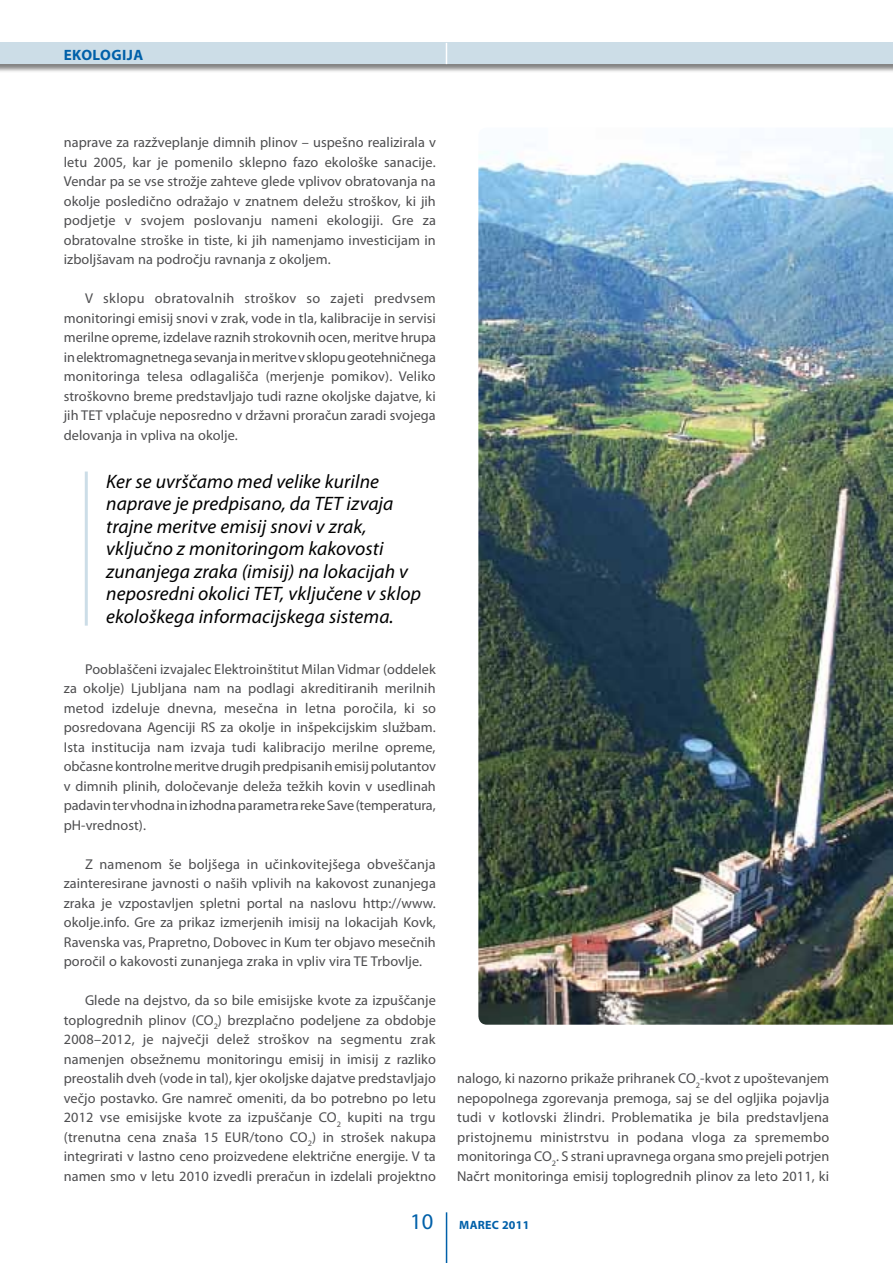
<style>
.page{position:relative;width:893px;height:1263px;background:#fff}
.page>*{position:absolute;margin:0;border:0;box-sizing:border-box;transform-origin:0 0}
.t1{font:italic 19.5px/22.5px "Myriad Pro";letter-spacing:.005em;color:#000}
.t2{font:700 15px "Myriad Pro";color:#0060a9}
.t3{font:14.25px/19.5px "Myriad Pro";letter-spacing:.005em;color:#4d4d4f;text-align:justify}
.t4{font:700 12px "Myriad Pro";letter-spacing:.02em;color:#0060a9}
.s1{font-weight:400;font-size:22.5px}
.s2{font-style:inherit}
</style>
<div class="page">
<hr style="left:446px;top:1212px;width:1px;height:51px;background:#0060a9">
<div style="left:0;top:42px;width:893px;height:31px;background:#000;opacity:.5"></div>
<div style="left:0;top:43px;width:893px;height:21px;background:#ccdde7"></div>
<svg style="left:446px;top:43px;width:1px;height:21px"></svg>
<hr style="left:85px;top:471px;width:3px;height:155px;background:#ccdde7">
<img style="left:478px;top:128px;width:415px;height:897px">
<p class="t2" style="left:64px;top:45px;width:28px">EKOLOGIJA</p>
<p class="t3" style="left:64px;top:132px;width:374px">naprave za razžveplanje dimnih plinov – uspešno realizirala v letu 2005, kar je pomenilo sklepno fazo ekološke sanacije.<br>Vendar pa se vse strožje zahteve glede vplivov obratovanja na okolje posledično odražajo v znatnem deležu stroškov, ki jih podjetje v svojem poslovanju nameni ekologiji. Gre za obratovalne stroške in tiste, ki jih namenjamo investicijam in izboljšavam na področju ravnanja z okoljem.</p>
<p class="t3" style="left:64px;top:288px;width:374px;text-indent:21px">V sklopu obratovalnih stroškov so zajeti predvsem monitoringi emisij snovi v zrak, vode in tla, kalibracije in servisi merilne opreme, izdelave raznih strokovnih ocen, meritve hrupa in elektromagnetnega sevanja in meritve v sklopu geotehničnega monitoringa telesa odlagališča (merjenje pomikov). Veliko stroškovno breme predstavljajo tudi razne okoljske dajatve, ki jih TET vplačuje neposredno v državni proračun zaradi svojega delovanja in vpliva na okolje.</p>
<p class="t1" style="left:106px;top:469px;width:316px">Ker se uvrščamo med velike kurilne naprave je predpisano, da TET izvaja trajne meritve emisij snovi v zrak, vključno z monitoringom kakovosti zunanjega zraka (imisij) na lokacijah v neposredni okolici TET, vključene v sklop ekološkega informacijskega sistema.</p>
<p class="t3" style="left:64px;top:659px;width:374px;text-indent:21px">Pooblaščeni izvajalec Elektroinštitut Milan Vidmar (oddelek za okolje) Ljubljana nam na podlagi akreditiranih merilnih metod izdeluje dnevna, mesečna in letna poročila, ki so posredovana Agenciji RS za okolje in inšpekcijskim službam.<br>Ista institucija nam izvaja tudi kalibracijo merilne opreme, občasne kontrolne meritve drugih predpisanih emisij polutantov v dimnih plinih, določevanje deleža težkih kovin v usedlinah padavin ter vhodna in izhodna parametra reke Save (temperatura, pH-vrednost).</p>
<p class="t3" style="left:64px;top:854px;width:374px;text-indent:21px">Z namenom še boljšega in učinkovitejšega obveščanja zainteresirane javnosti o naših vplivih na kakovost zunanjega zraka je vzpostavljen spletni portal na naslovu http://www. okolje.info. Gre za prikaz izmerjenih imisij na lokacijah Kovk, Ravenska vas, Prapretno, Dobovec in Kum ter objavo mesečnih poročil o kakovosti zunanjega zraka in vpliv vira TE Trbovlje.</p>
<p class="t3" style="left:64px;top:990px;width:374px;text-indent:21px">Glede na dejstvo, da so bile emisijske kvote za izpuščanje toplogrednih plinov (CO<sub>2</sub>) brezplačno podeljene za obdobje 2008–2012, je največji delež stroškov na segmentu zrak namenjen obsežnemu monitoringu emisij in imisij z razliko preostalih dveh (vode in tal), kjer okoljske dajatve predstavljajo večjo postavko. Gre namreč omeniti, da bo potrebno po letu 2012 vse emisijske kvote za izpuščanje CO<sub>2</sub> kupiti na trgu (trenutna cena znaša 15 EUR/tono CO<sub>2</sub>) in strošek nakupa integrirati v lastno ceno proizvedene električne energije. V ta namen smo v letu 2010 izvedli preračun in izdelali projektno</p>
<p class="t3" style="left:457px;top:1068px;width:374px">nalogo, ki nazorno prikaže prihranek CO<sub>2</sub>-kvot z upoštevanjem nepopolnega zgorevanja premoga, saj se del ogljika pojavlja tudi v kotlovski žlindri. Problematika je bila predstavljena pristojnemu ministrstvu in podana vloga za spremembo monitoringa CO<sub>2</sub>. S strani upravnega organa smo prejeli potrjen Načrt monitoringa emisij toplogrednih plinov za leto 2011, ki</p>
<p class="t4" style="left:410px;top:1217px;width:121px"><span class="s1">10</span> MAREC <span class="s2">2011</span></p>
</div>
